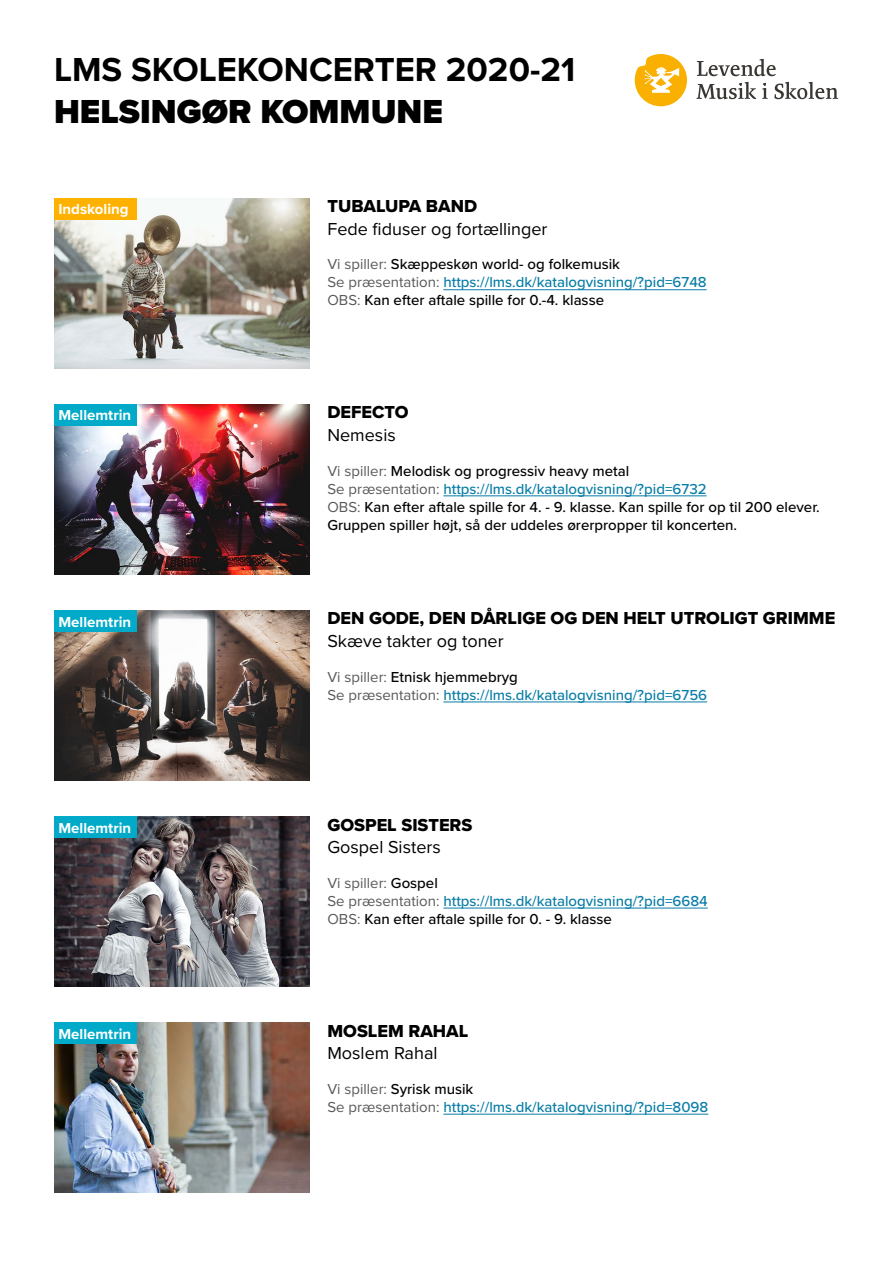
<style>
.page{position:relative;width:893px;height:1263px;background:#fff}
.page>*{position:absolute;margin:0;border:0;box-sizing:border-box;transform-origin:0 0}
.t1{font:700 34.5px "Proxima Nova";color:#000}
.t2{font:900 34.5px "Proxima Nova";color:#000}
.t3{font:18px "Proxima Nova Extrabld";color:#000}
.t4{font:18px "Proxima Nova";color:#000}
.t5{font:500 15px/18px "Proxima Nova";color:#000}
.t6{font:500 15px/18px "Proxima Nova";color:#087da6}
.t7{font:700 15px "Proxima Nova";color:#fff}
.s1{font-weight:400;color:#58595b}
.s2{color:#087da6}
.s3{color:#000}
</style>
<div class="page">
<svg style="left:697px;top:59px;width:79px;height:17px"></svg>
<svg style="left:696px;top:82px;width:60px;height:17px"></svg>
<svg style="left:762px;top:83px;width:6px;height:16px"></svg>
<svg style="left:774px;top:82px;width:64px;height:17px"></svg>
<svg style="left:635px;top:54px;width:52px;height:52px"></svg>
<img style="left:54px;top:198px;width:255px;height:170px">
<div style="left:54px;top:198px;width:82px;height:21px;background:#ffb100"></div>
<hr style="left:443px;top:289px;width:264px;height:1px;background:#087da6">
<img style="left:54px;top:404px;width:255px;height:170px">
<div style="left:54px;top:404px;width:82px;height:21px;background:#00aac8"></div>
<hr style="left:443px;top:495px;width:264px;height:1px;background:#087da6">
<img style="left:54px;top:610px;width:255px;height:170px">
<div style="left:54px;top:610px;width:82px;height:21px;background:#00aac8"></div>
<hr style="left:443px;top:701px;width:264px;height:1px;background:#087da6">
<img style="left:54px;top:816px;width:255px;height:170px">
<div style="left:54px;top:816px;width:82px;height:21px;background:#00aac8"></div>
<hr style="left:443px;top:907px;width:265px;height:1px;background:#087da6">
<img style="left:54px;top:1022px;width:255px;height:170px">
<div style="left:54px;top:1023px;width:82px;height:21px;background:#00aac8"></div>
<hr style="left:443px;top:1114px;width:265px;height:1px;background:#087da6">
<h1 class="t1" style="left:54px;top:44px;width:523px">LMS SKOLEKONCERTER 2020-21</h1>
<h1 class="t2" style="left:54px;top:85px;width:390px">HELSINGØR KOMMUNE</h1>
<p class="t7" style="left:58px;top:198px;width:72px">Indskoling</p>
<p class="t3" style="left:327px;top:193px;width:151px">TUBALUPA BAND</p>
<p class="t4" style="left:327px;top:215px;width:222px">Fede fiduser og fortællinger</p>
<p class="t5" style="left:327px;top:255px;width:381px"><span class="s1">Vi spiller:</span> Skæppeskøn world- og folkemusik<br><span class="s1">Se præsentation:</span> <span class="s2">https://lms.dk/katalogvisning/?pid=6748<br></span><span class="s1">OBS:</span> Kan efter aftale spille for 0.-4. klasse</p>
<p class="t7" style="left:58px;top:404px;width:74px">Mellemtrin</p>
<p class="t3" style="left:327px;top:399px;width:83px">DEFECTO</p>
<p class="t4" style="left:327px;top:421px;width:70px">Nemesis</p>
<p class="t5" style="left:327px;top:461px;width:494px"><span class="s1">Vi spiller:</span> Melodisk og progressiv heavy metal<br><span class="s1">Se præsentation:</span> <span class="s2">https://lms.dk/katalogvisning/?pid=6732<br></span><span class="s1">OBS:</span> Kan efter aftale spille for 4. - 9. klasse. Kan spille for op til 200 elever.<br>Gruppen spiller højt, så der uddeles ørerpropper til koncerten.</p>
<p class="t7" style="left:58px;top:610px;width:74px">Mellemtrin</p>
<p class="t3" style="left:327px;top:605px;width:509px">DEN GODE, DEN DÅRLIGE OG DEN HELT UTROLIGT GRIMME</p>
<p class="t4" style="left:327px;top:627px;width:178px">Skæve takter og toner</p>
<p class="t6" style="left:327px;top:667px;width:381px"><span class="s1">Vi spiller:</span> <span class="s3">Etnisk hjemmebryg<br></span><span class="s1">Se præsentation:</span> https://lms.dk/katalogvisning/?pid=6756</p>
<p class="t7" style="left:58px;top:816px;width:74px">Mellemtrin</p>
<p class="t3" style="left:327px;top:811px;width:147px">GOSPEL SISTERS</p>
<p class="t4" style="left:327px;top:834px;width:115px">Gospel Sisters</p>
<p class="t5" style="left:327px;top:873px;width:382px"><span class="s1">Vi spiller:</span> Gospel<br><span class="s1">Se præsentation:</span> <span class="s2">https://lms.dk/katalogvisning/?pid=6684<br></span><span class="s1">OBS:</span> Kan efter aftale spille for 0. - 9. klasse</p>
<p class="t7" style="left:58px;top:1022px;width:74px">Mellemtrin</p>
<p class="t3" style="left:327px;top:1017px;width:142px">MOSLEM RAHAL</p>
<p class="t4" style="left:327px;top:1040px;width:112px">Moslem Rahal</p>
<p class="t6" style="left:327px;top:1079px;width:382px"><span class="s1">Vi spiller:</span> <span class="s3">Syrisk musik<br></span><span class="s1">Se præsentation:</span> https://lms.dk/katalogvisning/?pid=8098</p>
</div>
